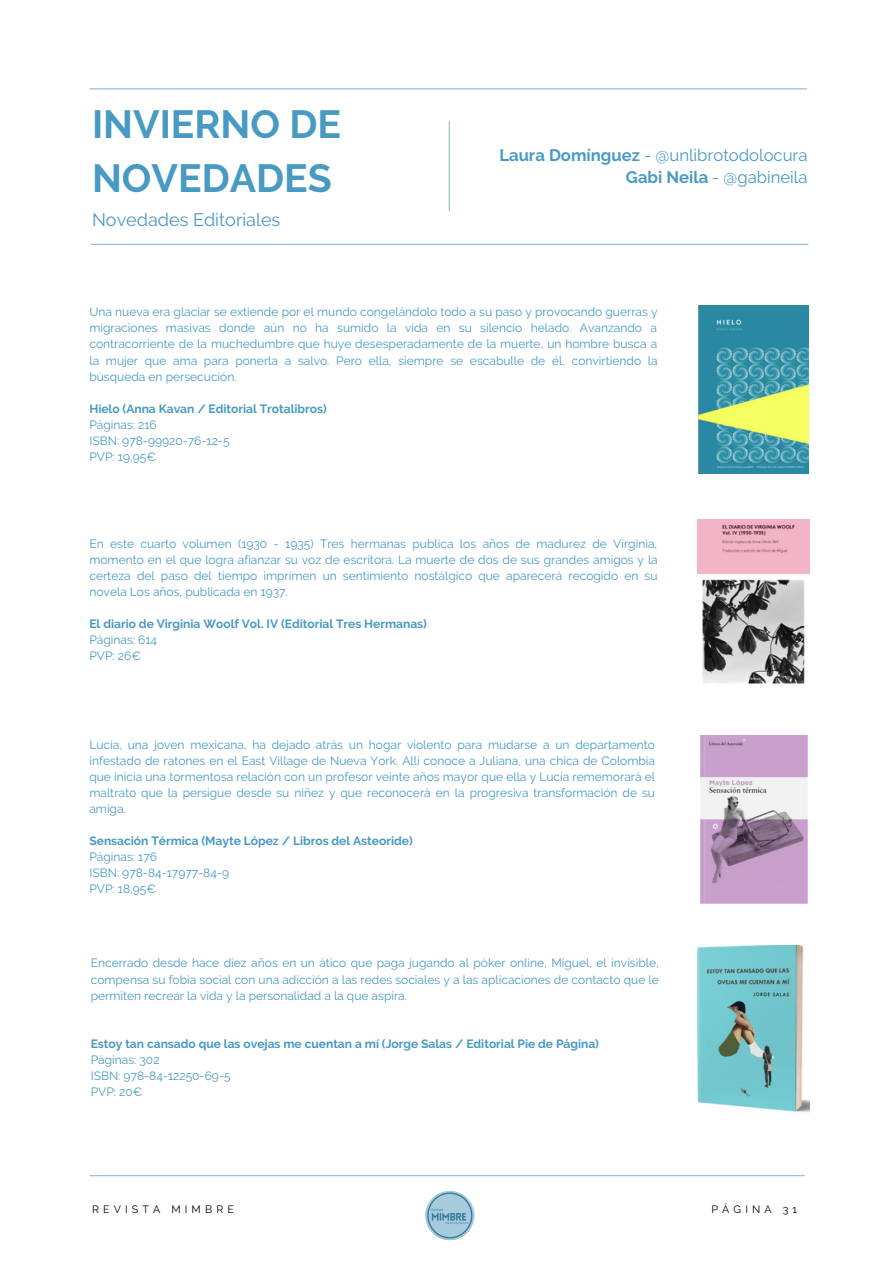
<style>
.page{position:relative;width:894px;height:1264px;background:#fff}
.page>*{position:absolute;margin:0;border:0;box-sizing:border-box;transform-origin:0 0}
.t1{font:700 39.15px/54px "Raleway";color:#489ac2}
.t2{font:18px "Raleway";color:#489ac2}
.t3{font:16.65px/22.5px "Raleway";color:#489ac2;text-align:right}
.t4{font:12px/16px "Raleway";color:#489ac2;text-align:justify}
.t5{font:700 12px "Raleway";color:#489ac2}
.t6{font:10.65px "Raleway";letter-spacing:.39em;color:#000}
.s1{font-weight:700}
</style>
<div class="page">
<hr style="left:90px;top:1175px;width:714px;height:1px;background:#8abcd4">
<hr style="left:90px;top:88px;width:716px;height:1px;background:#8abcd4">
<hr style="left:91px;top:244px;width:716px;height:1px;background:#8abcd4">
<hr style="left:448px;top:122px;width:1px;height:89px;background:#8abcd4">
<img style="left:698px;top:305px;width:110px;height:168px">
<img style="left:697px;top:945px;width:112px;height:167px">
<img style="left:700px;top:735px;width:107px;height:168px">
<img style="left:697px;top:519px;width:112px;height:165px">
<img style="left:425px;top:1190px;width:49px;height:49px;border-radius:50%">
<h1 class="t1" style="left:92px;top:97px;width:250px">INVIERNO DE<br>NOVEDADES</h1>
<h2 class="t2" style="left:92px;top:208px;width:190px">Novedades Editoriales</h2>
<h3 class="t3" style="left:499px;top:143px;width:309px"><span class="s1">Laura Domínguez</span> - @unlibrotodolocura<br><span class="s1">Gabi Neila</span> - @gabineila</h3>
<p class="t4" style="left:89px;top:304px;width:569px">Una nueva era glaciar se extiende por el mundo congelándolo todo a su paso y provocando guerras y migraciones masivas donde aún no ha sumido la vida en su silencio helado. Avanzando a contracorriente de la muchedumbre que huye desesperadamente de la muerte, un hombre busca a la mujer que ama para ponerla a salvo. Pero ella, siempre se escabulle de él, convirtiendo la búsqueda en persecución.</p>
<p class="t5" style="left:89px;top:401px;width:239px">Hielo (Anna Kavan / Editorial Trotalibros)</p>
<p class="t4" style="left:89px;top:416px;width:142px;text-align:left">Páginas: 216<br>ISBN: 978-99920-76-12-5<br>PVP: 19,95€</p>
<p class="t4" style="left:89px;top:536px;width:569px">En este cuarto volumen (1930 - 1935) Tres hermanas publica los años de madurez de Virginia, momento en el que logra afianzar su voz de escritora. La muerte de dos de sus grandes amigos y la certeza del paso del tiempo imprimen un sentimiento nostálgico que aparecerá recogido en su novela Los años, publicada en 1937.</p>
<p class="t5" style="left:89px;top:617px;width:339px">El diario de Virginia Woolf Vol. IV (Editorial Tres Hermanas)</p>
<p class="t4" style="left:89px;top:632px;width:69px">Páginas: 614<br>PVP: 26€</p>
<p class="t4" style="left:89px;top:736px;width:567px">Lucía, una joven mexicana, ha dejado atrás un hogar violento para mudarse a un departamento infestado de ratones en el East Village de Nueva York. Allí conoce a Juliana, una chica de Colombia que inicia una tormentosa relación con un profesor veinte años mayor que ella y Lucía rememorará el maltrato que la persigue desde su niñez y que reconocerá en la progresiva transformación de su amiga.</p>
<p class="t5" style="left:89px;top:833px;width:325px">Sensación Térmica (Mayte López / Libros del Asteoride)</p>
<p class="t4" style="left:89px;top:848px;width:141px;text-align:left">Páginas: 176<br>ISBN: 978-84-17977-84-9<br>PVP: 18,95€</p>
<p class="t4" style="left:91px;top:955px;width:569px">Encerrado desde hace diez años en un ático que paga jugando al póker online, Miguel, el invisible, compensa su fobia social con una adicción a las redes sociales y a las aplicaciones de contacto que le permiten recrear la vida y la personalidad a la que aspira.</p>
<p class="t5" style="left:91px;top:1036px;width:509px">Estoy tan cansado que las ovejas me cuentan a mí (Jorge Salas / Editorial Pie de Página)</p>
<p class="t4" style="left:91px;top:1051px;width:141px;text-align:left">Páginas: 302<br>ISBN: 978-84-12250-69-5<br>PVP: 20€</p>
<p class="t6" style="left:92px;top:1202px;width:143px">REVISTA MIMBRE</p>
<p class="t6" style="left:711px;top:1202px;width:87px">PÁGINA 31</p>
</div>
